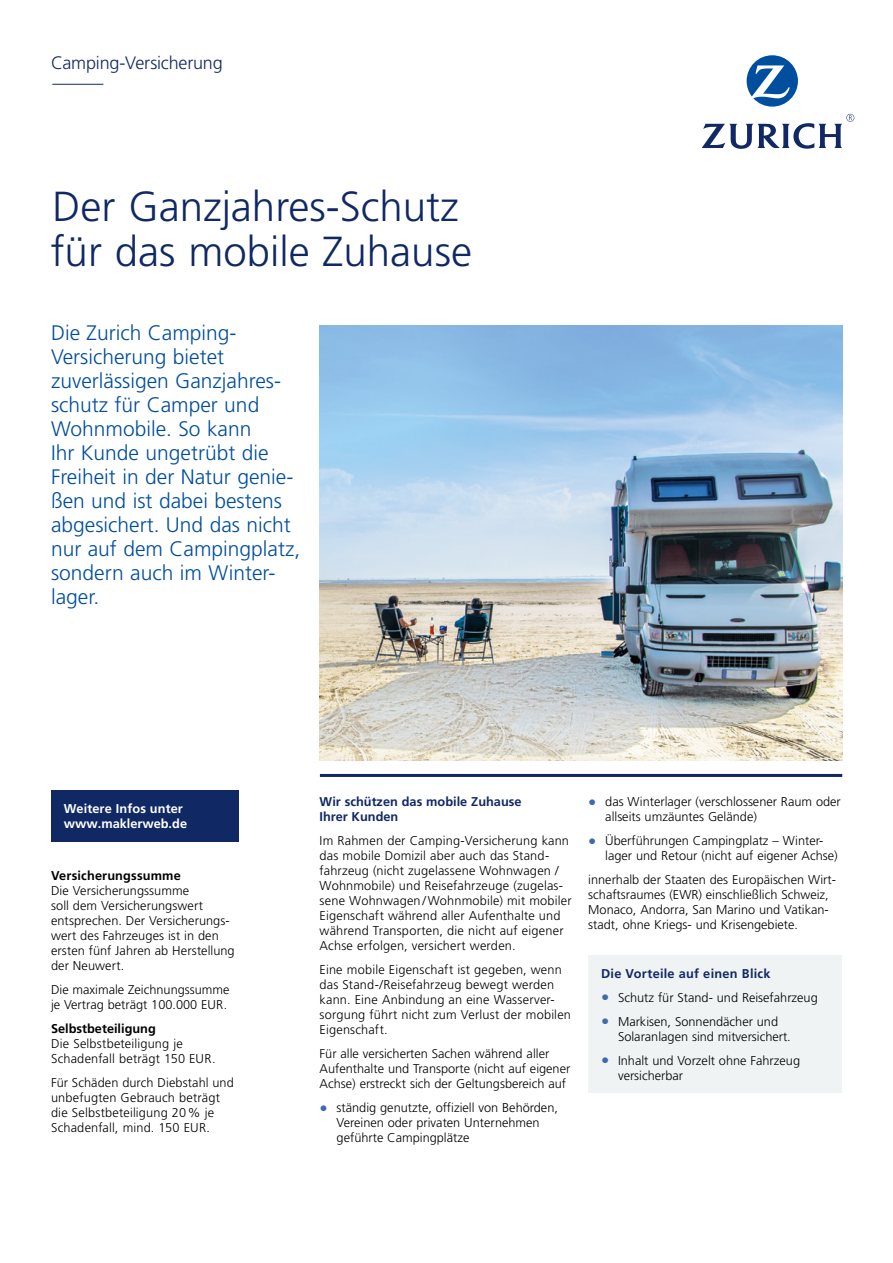
<style>
.page{position:relative;width:893px;height:1263px;background:#fff}
.page>*{position:absolute;margin:0;border:0;box-sizing:border-box;transform-origin:0 0}
.t1{font:300 42px/45px "Frutiger LT Pro";color:#102864}
.t2{font:300 21px/24px "Frutiger LT Pro";color:#004e9e}
.t3{font:300 18px "Frutiger LT Pro";letter-spacing:-.01em;color:#102864}
.t4{font:300 12.75px/15px "Frutiger LT Pro";color:#000}
.t5{font:700 12.75px/15px "Frutiger LT Pro";color:#102864}
.t6{font:700 12.75px "Frutiger LT Pro";color:#000}
.t7{font:700 12.75px/15px "Frutiger LT Pro";color:#fff}
.t8{font:700 12.75px "Frutiger LT Pro";letter-spacing:.02em;color:#102864}
.s1{font-size:16.5px;color:#3f6ab2}
</style>
<div class="page">
<img style="left:320px;top:325px;width:522px;height:435px">
<svg style="left:747px;top:55px;width:51px;height:52px"></svg>
<svg style="left:702px;top:114px;width:152px;height:35px"></svg>
<div style="left:588px;top:955px;width:254px;height:137px;background:#f0f3f3"></div>
<hr style="left:320px;top:774px;width:522px;height:3px;background:#102864">
<hr style="left:52px;top:84px;width:51px;height:1px;background:#102864">
<div style="left:51px;top:790px;width:187px;height:52px;background:#102864"></div>
<h3 class="t3" style="left:51px;top:52px;width:173px">Camping-Versicherung</h3>
<h1 class="t1" style="left:51px;top:184px;width:423px">Der Ganzjahres-Schutz für das mobile Zuhause</h1>
<p class="t2" style="left:51px;top:321px;width:251px">Die Zurich Camping-<br>Versicherung bietet zuverlässigen Ganzjahres&shy;schutz für Camper und<br>Wohnmobile. So kann<br>Ihr Kunde ungetrübt die<br>Freiheit in der Natur genie&shy;ßen und ist dabei bestens abgesichert. Und das nicht nur auf dem Campingplatz, sondern auch im Winter&shy;lager.</p>
<p class="t7" style="left:64px;top:802px;width:125px">Weitere Infos unter www.maklerweb.de</p>
<p class="t6" style="left:51px;top:868px;width:131px">Versicherungssumme</p>
<p class="t4" style="left:51px;top:883px;width:185px">Die Versicherungssumme<br>soll dem Versicherungswert entsprechen. Der Versicherungs&shy;wert des Fahrzeuges ist in den ersten fünf Jahren ab Herstellung der Neuwert.</p>
<p class="t4" style="left:51px;top:982px;width:180px">Die maximale Zeichnungssumme je Vertrag beträgt 100.000 EUR.</p>
<p class="t6" style="left:51px;top:1021px;width:106px">Selbstbeteiligung</p>
<p class="t4" style="left:51px;top:1036px;width:166px">Die Selbstbeteiligung je<br>Schadenfall beträgt 150 EUR.</p>
<p class="t4" style="left:51px;top:1075px;width:184px">Für Schäden durch Diebstahl und unbefugten Gebrauch beträgt die Selbstbeteiligung 20% je<br>Schadenfall, mind. 150 EUR.</p>
<p class="t5" style="left:320px;top:794px;width:203px">Wir schützen das mobile Zuhause<br>Ihrer Kunden</p>
<p class="t4" style="left:320px;top:833px;width:254px">Im Rahmen der Camping-Versicherung kann das mobile Domizil aber auch das Stand&shy;fahrzeug (nicht zugelassene Wohnwagen / Wohnmobile) und Reisefahrzeuge (zugelas&shy;sene Wohnwagen /Wohnmobile) mit mobiler Eigenschaft während aller Aufenthalte und während Transporten, die nicht auf eigener Achse erfolgen, versichert werden.</p>
<p class="t4" style="left:320px;top:962px;width:253px">Eine mobile Eigenschaft ist gegeben, wenn das Stand-/Reisefahrzeug bewegt werden kann. Eine Anbindung an eine Wasserver&shy;sorgung führt nicht zum Verlust der mobilen Eigenschaft.</p>
<p class="t4" style="left:320px;top:1046px;width:252px">Für alle versicherten Sachen während aller<br>Aufenthalte und Transporte (nicht auf eigener<br>Achse) erstreckt sich der Geltungsbereich auf</p>
<p class="t4" style="left:337px;top:1100px;width:223px;text-indent:-17px"><span class="s1">•</span> ständig genutzte, offiziell von Behörden,<br>Vereinen oder privaten Unternehmen geführte Campingplätze</p>
<p class="t4" style="left:605px;top:794px;width:237px;text-indent:-17px"><span class="s1">•</span> das Winterlager (verschlossener Raum oder allseits umzäuntes Gelände)</p>
<p class="t4" style="left:605px;top:833px;width:234px;text-indent:-17px"><span class="s1">•</span> Überführungen Campingplatz – Winter&shy;lager und Retour (nicht auf eigener Achse)</p>
<p class="t4" style="left:588px;top:872px;width:249px">innerhalb der Staaten des Europäischen Wirt&shy;schaftsraumes (EWR) einschließlich Schweiz, Monaco, Andorra, San Marino und Vatikan&shy;stadt, ohne Kriegs- und Krisengebiete.</p>
<p class="t8" style="left:601px;top:966px;width:171px">Die Vorteile auf einen Blick</p>
<p class="t4" style="left:601px;top:990px;width:218px"><span class="s1">•</span> Schutz für Stand- und Reisefahrzeug</p>
<p class="t4" style="left:618px;top:1014px;width:174px;text-indent:-17px"><span class="s1">•</span> Markisen, Sonnendächer und<br>Solaranlagen sind mitversichert.</p>
<p class="t4" style="left:618px;top:1053px;width:184px;text-indent:-17px"><span class="s1">•</span> Inhalt und Vorzelt ohne Fahrzeug versicherbar</p>
</div>
